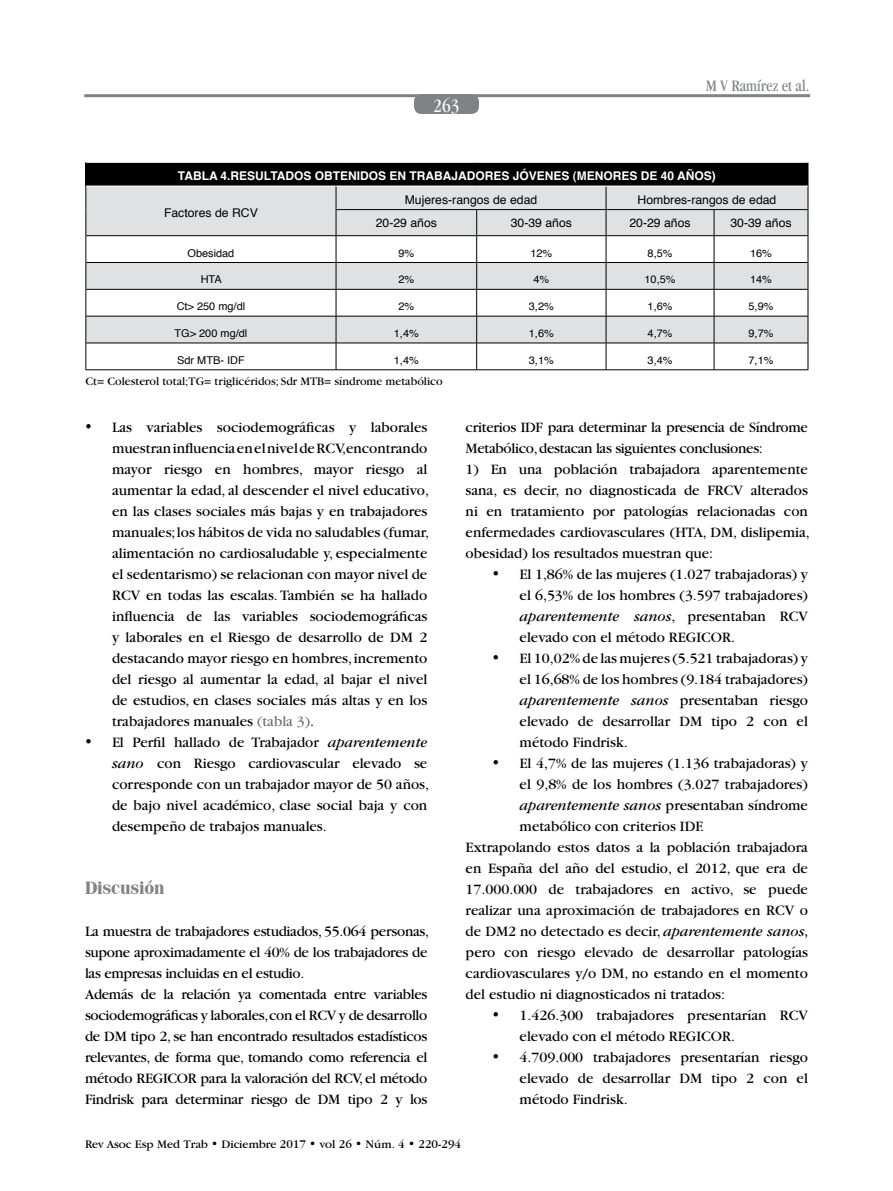
<style>
.page{position:relative;width:893px;height:1191px;background:#fff}
.page>*{position:absolute;margin:0;border:0;box-sizing:border-box;transform-origin:0 0}
.t1{font:condensed 19.5px "Garamond";color:#fff}
.t2{font:700 18px "Fenice IT Cby BT";letter-spacing:-.01em;color:#808285}
.t3{font:condensed 16.5px "Garamond";color:#808285}
.t4{font:15px/21px "Garamond";color:#000;text-align:justify}
.t5{font:15px/21px "Garamond";letter-spacing:-.02em;color:#000}
.t6{font:12px "Helvetica";color:#000}
.t7{font:700 12px "Helvetica";color:#fff}
.t8{font:12px "Garamond";color:#000}
.t9{font:12px "Garamond IT Cby BT";color:#000}
.t10{font:10.8px "Helvetica";color:#000}
.s1{color:#6d6e71}
.s2{font-style:italic}
.s3{font-family:"Minion Pro"}
</style>
<div class="page">
<hr style="left:84px;top:94px;width:726px;height:3px;background:#808285">
<div style="left:414px;top:94px;width:65px;height:20px;background:#808285;border-radius:8px"></div>
<div style="left:86px;top:162px;width:722px;height:24px;background:#000"></div>
<svg style="left:87px;top:187px;width:721px;height:156px;fill:#e0e1e2"></svg>
<svg style="left:85px;top:163px;width:2px;height:206px"></svg>
<hr style="left:86px;top:162px;width:250px;height:1px;background:#fff">
<hr style="left:336px;top:162px;width:141px;height:1px;background:#fff">
<hr style="left:477px;top:162px;width:129px;height:1px;background:#fff">
<hr style="left:606px;top:162px;width:108px;height:1px;background:#fff">
<hr style="left:714px;top:162px;width:94px;height:1px;background:#fff">
<hr style="left:86px;top:186px;width:250px;height:1px;background:#fff">
<hr style="left:336px;top:209px;width:141px;height:1px;background:#000">
<hr style="left:477px;top:209px;width:129px;height:1px;background:#000">
<hr style="left:606px;top:209px;width:108px;height:1px;background:#000">
<hr style="left:714px;top:209px;width:94px;height:1px;background:#000">
<hr style="left:86px;top:235px;width:250px;height:1px;background:#000">
<hr style="left:336px;top:235px;width:141px;height:1px;background:#000">
<hr style="left:477px;top:235px;width:129px;height:1px;background:#000">
<hr style="left:606px;top:235px;width:108px;height:1px;background:#000">
<hr style="left:714px;top:235px;width:94px;height:1px;background:#000">
<hr style="left:86px;top:262px;width:250px;height:1px;background:#000">
<hr style="left:336px;top:262px;width:141px;height:1px;background:#000">
<hr style="left:477px;top:262px;width:129px;height:1px;background:#000">
<hr style="left:606px;top:262px;width:108px;height:1px;background:#000">
<hr style="left:714px;top:262px;width:94px;height:1px;background:#000">
<hr style="left:86px;top:289px;width:250px;height:1px;background:#000">
<hr style="left:336px;top:289px;width:141px;height:1px;background:#000">
<hr style="left:477px;top:289px;width:129px;height:1px;background:#000">
<hr style="left:606px;top:289px;width:108px;height:1px;background:#000">
<hr style="left:714px;top:289px;width:94px;height:1px;background:#000">
<hr style="left:86px;top:316px;width:250px;height:1px;background:#000">
<hr style="left:336px;top:316px;width:141px;height:1px;background:#000">
<hr style="left:477px;top:316px;width:129px;height:1px;background:#000">
<hr style="left:606px;top:316px;width:108px;height:1px;background:#000">
<hr style="left:714px;top:316px;width:94px;height:1px;background:#000">
<hr style="left:86px;top:343px;width:250px;height:1px;background:#000">
<hr style="left:336px;top:343px;width:141px;height:1px;background:#000">
<svg style="left:336px;top:186px;width:1px;height:183px"></svg>
<hr style="left:477px;top:343px;width:129px;height:1px;background:#000">
<svg style="left:476px;top:210px;width:1px;height:159px"></svg>
<hr style="left:606px;top:343px;width:108px;height:1px;background:#000">
<svg style="left:606px;top:186px;width:1px;height:183px"></svg>
<hr style="left:714px;top:343px;width:94px;height:1px;background:#000">
<svg style="left:714px;top:210px;width:1px;height:159px"></svg>
<svg style="left:808px;top:163px;width:1px;height:206px"></svg>
<hr style="left:85px;top:369px;width:251px;height:1px;background:#000">
<hr style="left:336px;top:369px;width:141px;height:1px;background:#000">
<hr style="left:477px;top:369px;width:129px;height:1px;background:#000">
<hr style="left:606px;top:369px;width:108px;height:1px;background:#000">
<hr style="left:714px;top:369px;width:94px;height:1px;background:#000">
<h1 class="t1" style="left:433px;top:95px;width:27px">263</h1>
<p class="t3" style="left:706px;top:77px;width:105px">M V Ramírez et al.</p>
<p class="t7" style="left:178px;top:166px;width:539px">TABLA 4.RESULTADOS OBTENIDOS EN TRABAJADORES JÓVENES (MENORES DE 40 AÑOS)</p>
<p class="t6" style="left:164px;top:203px;width:95px">Factores de RCV</p>
<p class="t6" style="left:405px;top:190px;width:134px">Mujeres-rangos de edad</p>
<p class="t6" style="left:638px;top:190px;width:140px">Hombres-rangos de edad</p>
<p class="t6" style="left:376px;top:214px;width:63px">20-29 años</p>
<p class="t6" style="left:511px;top:214px;width:63px">30-39 años</p>
<p class="t6" style="left:629px;top:214px;width:63px">20-29 años</p>
<p class="t6" style="left:730px;top:214px;width:63px">30-39 años</p>
<p class="t10" style="left:187px;top:244px;width:48px">Obesidad</p>
<p class="t10" style="left:398px;top:244px;width:17px">9%</p>
<p class="t10" style="left:530px;top:244px;width:23px">12%</p>
<p class="t10" style="left:648px;top:244px;width:26px">8,5%</p>
<p class="t10" style="left:750px;top:244px;width:23px">16%</p>
<p class="t10" style="left:201px;top:271px;width:16px">HTA</p>
<p class="t10" style="left:398px;top:271px;width:17px">2%</p>
<p class="t10" style="left:533px;top:271px;width:17px">4%</p>
<p class="t10" style="left:644px;top:271px;width:33px">10,5%</p>
<p class="t10" style="left:750px;top:271px;width:23px">14%</p>
<p class="t10" style="left:177px;top:298px;width:70px">Ct&gt; 250 mg/dl</p>
<p class="t10" style="left:398px;top:298px;width:17px">2%</p>
<p class="t10" style="left:529px;top:298px;width:26px">3,2%</p>
<p class="t10" style="left:648px;top:298px;width:26px">1,6%</p>
<p class="t10" style="left:748px;top:298px;width:26px">5,9%</p>
<p class="t10" style="left:175px;top:325px;width:74px">TG&gt; 200 mg/dl</p>
<p class="t10" style="left:394px;top:325px;width:26px">1,4%</p>
<p class="t10" style="left:529px;top:325px;width:26px">1,6%</p>
<p class="t10" style="left:648px;top:325px;width:26px">4,7%</p>
<p class="t10" style="left:748px;top:325px;width:26px">9,7%</p>
<p class="t10" style="left:177px;top:352px;width:69px">Sdr MTB- ID F</p>
<p class="t10" style="left:394px;top:352px;width:26px">1,4%</p>
<p class="t10" style="left:529px;top:352px;width:26px">3,1%</p>
<p class="t10" style="left:648px;top:352px;width:26px">3,4%</p>
<p class="t10" style="left:748px;top:352px;width:26px">7,1%</p>
<p class="t8" style="left:85px;top:375px;width:359px">Ct= Colesterol total;TG= triglicéridos; Sdr MTB= síndrome metabólico</p>
<p class="t4" style="left:112px;top:417px;width:319px;text-align:left;text-indent:-27px">• Las variables sociodemográficas y laborales muestran influencia en el nivel de RCV,encontrando mayor riesgo en hombres, mayor riesgo al aumentar la edad, al descender el nivel educativo, en las clases sociales más bajas y en trabajadores manuales; los hábitos de vida no saludables (fumar, alimentación no cardiosaludable y, especialmente el sedentarismo) se relacionan con mayor nivel de RCV en todas las escalas. También se ha hallado influencia de las variables sociodemográficas y laborales en el Riesgo de desarrollo de DM 2 destacando mayor riesgo en hombres, incremento del riesgo al aumentar la edad, al bajar el nivel de estudios, en clases sociales más altas y en los trabajadores manuales <span class="s1">(tabla 3)</span>.</p>
<p class="t4" style="left:112px;top:732px;width:319px;text-indent:-27px">• El Perfil hallado de Trabajador <span class="s2">aparentemente sano</span> con Riesgo cardiovascular elevado se corresponde con un trabajador mayor de 50 años, de bajo nivel académico, clase social baja y con desempeño de trabajos manuales.</p>
<p class="t2" style="left:85px;top:877px;width:81px">Discusión</p>
<p class="t5" style="left:85px;top:921px;width:346px">La muestra de trabajadores estudiados, 55.064 personas, supone aproximadamente el 40% de los trabajadores de las empresas incluidas en el estudio.<br>Además de la relación ya comentada entre variables sociodemográficas y laborales,con el RCV y de desarrollo de DM tipo 2, se han encontrado resultados estadísticos relevantes, de forma que, tomando como referencia el método REGICOR para la valoración del RCV, el método Findrisk para determinar riesgo de DM tipo 2 y los</p>
<p class="t5" style="left:466px;top:417px;width:344px">criterios IDF para determinar la presencia de Síndrome<br>Metabólico, destacan las siguientes conclusiones:</p>
<p class="t4" style="left:466px;top:459px;width:346px;text-align:left">1) En una población trabajadora aparentemente sana, es decir, no diagnosticada de FRCV alterados ni en tratamiento por patologías relacionadas con enfermedades cardiovasculares (HTA, DM, dislipemia, obesidad) los resultados muestran que:</p>
<p class="t4" style="left:520px;top:564px;width:290px;text-indent:-27px">• El 1,86% de las mujeres (1.027 trabajadoras) y el 6,53% de los hombres (3.597 trabajadores) <span class="s2">aparentemente sanos</span>, presentaban RCV elevado con el método REGICOR.</p>
<p class="t4" style="left:520px;top:648px;width:290px;text-indent:-27px">• El 10,02% de las mujeres (5.521 trabajadoras) y el 16,68% de los hombres (9.184 trabajadores) <span class="s2">aparentemente sanos</span> presentaban riesgo elevado de desarrollar DM tipo 2 con el método Findrisk.</p>
<p class="t4" style="left:493px;top:753px;width:317px">• El 4,7% de las mujeres (1.136 trabajadoras) y</p>
<p class="t4" style="left:520px;top:774px;width:290px">el 9,8% de los hombres (3.027 trabajadores)</p>
<p class="t4" style="left:520px;top:795px;width:290px"><span class="s2">aparentemente sanos</span> presentaban síndrome</p>
<p class="t4" style="left:520px;top:816px;width:186px">metabólico con criterios IDF.</p>
<p class="t4" style="left:466px;top:837px;width:344px">Extrapolando estos datos a la población trabajadora</p>
<p class="t4" style="left:466px;top:858px;width:344px">en España del año del estudio, el 2012, que era de</p>
<p class="t4" style="left:466px;top:879px;width:344px">17.000.000 de trabajadores en activo, se puede</p>
<p class="t4" style="left:466px;top:900px;width:344px">realizar una aproximación de trabajadores en RCV o</p>
<p class="t4" style="left:466px;top:921px;width:344px">de DM2 no detectado es decir, <span class="s2">aparentemente sanos</span><span class="s3">,</span></p>
<p class="t4" style="left:466px;top:942px;width:344px">pero con riesgo elevado de desarrollar patologías</p>
<p class="t4" style="left:466px;top:963px;width:344px">cardiovasculares y/o DM, no estando en el momento</p>
<p class="t4" style="left:466px;top:984px;width:261px">del estudio ni diagnosticados ni tratados:</p>
<p class="t4" style="left:520px;top:1005px;width:290px;text-indent:-27px">• 1.426.300 trabajadores presentarían RCV elevado con el método REGICOR.</p>
<p class="t4" style="left:520px;top:1047px;width:290px;text-indent:-27px">• 4.709.000 trabajadores presentarían riesgo elevado de desarrollar DM tipo 2 con el método Findrisk.</p>
<p class="t9" style="left:85px;top:1136px;width:378px">Rev Asoc Esp Med Trab • Diciembre 2017 • vol 26 • Núm. 4 • 220-294</p>
</div>
